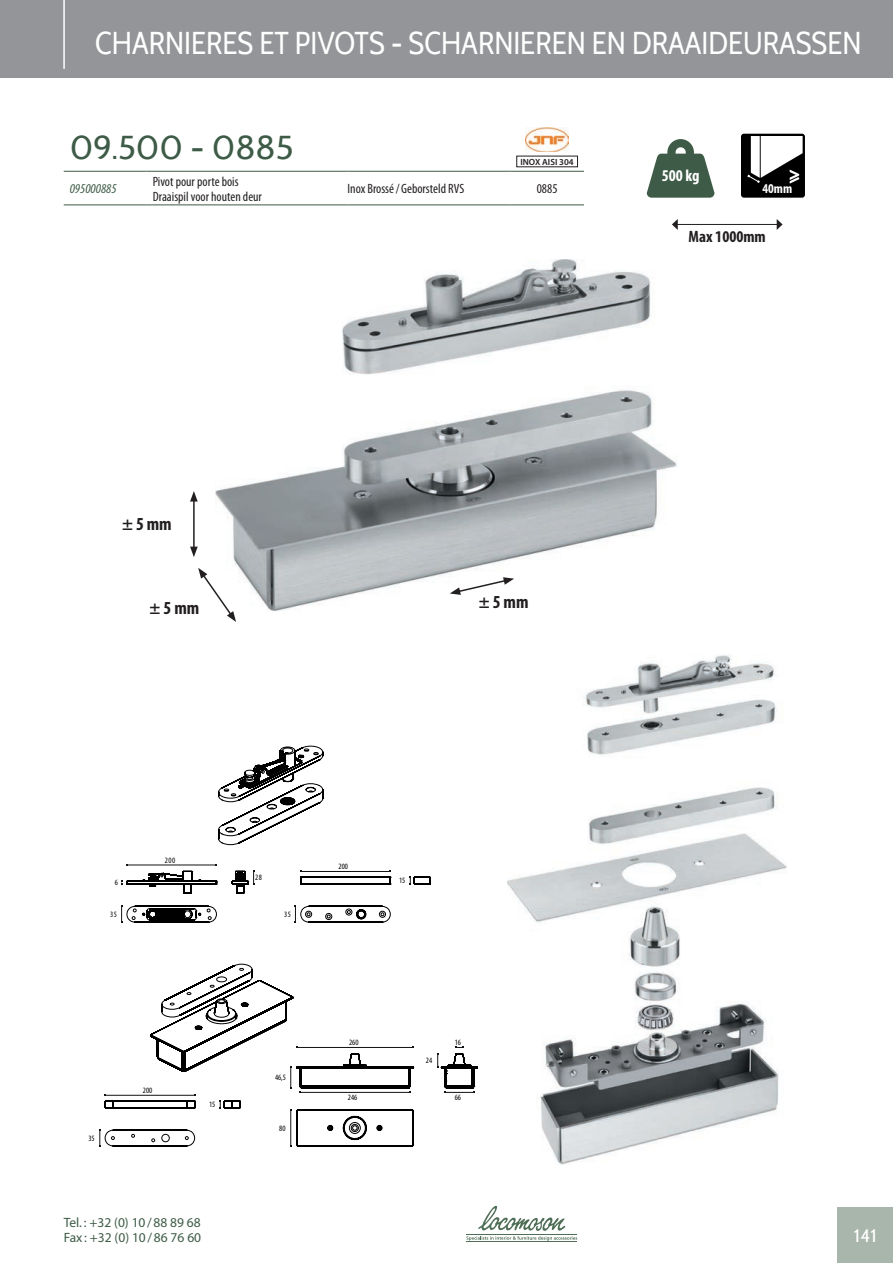
<style>
.page{position:relative;width:893px;height:1263px;background:#fff}
.page>*{position:absolute;margin:0;border:0;box-sizing:border-box;transform-origin:0 0}
.t1{font:33px "Cabin";color:#3d5b46}
.t2{font:31.5px "Cabin";color:#fff;scale:.86 1}
.t3{font:700 condensed 18.45px "Myriad Pro";color:#231f20}
.t4{font:18px "Cabin";color:#fff}
.t5{font:700 condensed 16.5px "Myriad Pro";color:#231f20}
.t6{font:700 condensed 16.5px "Myriad Pro";color:#fff}
.t7{font:condensed 13.5px/15px "Myriad Pro";color:#231f20}
.t8{font:13.5px/15px "Myriad Pro";color:#3d5b46}
.t9{font:italic condensed 13.5px "Myriad Pro";color:#3d5b46}
.t10{font:700 condensed 13.5px "Myriad Pro";color:#fff}
.t11{font:600 9px "Myriad Pro";color:#231f20}
.t12{font:condensed 8.1px "Myriad Pro";color:#000001}
</style>
<div class="page">
<div style="left:838px;top:1207px;width:55px;height:56px;background:#a9b6ab"></div>
<div style="left:0;top:0;width:893px;height:77px;background:#939598"></div>
<hr style="left:63px;top:0;width:2px;height:68px;background:#fff">
<svg style="left:466px;top:1206px;width:111px;height:34px"></svg>
<hr style="left:467px;top:1234px;width:110px;height:1px;background:#4e6e56">
<hr style="left:467px;top:1241px;width:110px;height:1px;background:#4e6e56">
<svg style="left:647px;top:139px;width:67px;height:59px"></svg>
<hr style="left:64px;top:171px;width:83px;height:1px;background:#3d5b46">
<hr style="left:147px;top:171px;width:201px;height:1px;background:#3d5b46">
<hr style="left:348px;top:171px;width:162px;height:1px;background:#3d5b46">
<hr style="left:510px;top:171px;width:74px;height:1px;background:#3d5b46">
<hr style="left:64px;top:204px;width:83px;height:1px;background:#3d5b46">
<hr style="left:147px;top:204px;width:201px;height:1px;background:#3d5b46">
<hr style="left:348px;top:204px;width:162px;height:1px;background:#3d5b46">
<hr style="left:510px;top:204px;width:74px;height:1px;background:#3d5b46">
<img style="left:526px;top:128px;width:42px;height:24px">
<svg style="left:121px;top:745px;width:310px;height:178px"></svg>
<svg style="left:99px;top:964px;width:378px;height:183px"></svg>
<img style="left:216px;top:259px;width:461px;height:351px">
<hr style="left:193px;top:499px;width:2px;height:50px;background:#231f20">
<svg style="left:190px;top:491px;width:8px;height:10px"></svg>
<svg style="left:190px;top:547px;width:8px;height:10px"></svg>
<svg style="left:450px;top:577px;width:64px;height:18px"></svg>
<svg style="left:198px;top:568px;width:38px;height:54px"></svg>
<svg style="left:741px;top:134px;width:64px;height:64px"></svg>
<img style="left:507px;top:655px;width:279px;height:509px">
<hr style="left:677px;top:224px;width:100px;height:1px;background:#231f20">
<svg style="left:672px;top:219px;width:6px;height:11px"></svg>
<svg style="left:777px;top:219px;width:5px;height:11px"></svg>
<h2 class="t2" style="left:95px;top:23px;width:892px">CHARNIERES ET PIVOTS - SCHARNIEREN EN DRAAIDEURASSEN</h2>
<h1 class="t1" style="left:70px;top:128px;width:225px">09.500 - 0885</h1>
<p class="t11" style="left:520px;top:157px;width:55px">INOX AISI 304</p>
<p class="t9" style="left:70px;top:181px;width:48px">095000885</p>
<p class="t7" style="left:153px;top:174px;width:111px">Pivot pour porte bois<br>Draaispil voor houten deur</p>
<p class="t7" style="left:348px;top:181px;width:118px">Inox Brossé / Geborsteld RVS</p>
<p class="t7" style="left:537px;top:181px;width:22px">0885</p>
<p class="t6" style="left:662px;top:166px;width:39px">500 kg</p>
<p class="t10" style="left:762px;top:181px;width:31px">40mm</p>
<p class="t5" style="left:688px;top:228px;width:79px">Max 1000mm</p>
<h3 class="t3" style="left:122px;top:514px;width:51px">± 5 mm</h3>
<h3 class="t3" style="left:150px;top:598px;width:51px">± 5 mm</h3>
<h3 class="t3" style="left:479px;top:592px;width:51px">± 5 mm</h3>
<p class="t12" style="left:115px;top:878px;width:5px">6</p>
<p class="t12" style="left:110px;top:910px;width:8px">35</p>
<p class="t12" style="left:165px;top:855px;width:12px">200</p>
<p class="t12" style="left:255px;top:873px;width:8px">28</p>
<p class="t12" style="left:284px;top:910px;width:8px">35</p>
<p class="t12" style="left:338px;top:862px;width:11px">200</p>
<p class="t12" style="left:399px;top:876px;width:8px">15</p>
<p class="t12" style="left:88px;top:1134px;width:8px">35</p>
<p class="t12" style="left:143px;top:1086px;width:11px">200</p>
<p class="t12" style="left:209px;top:1100px;width:8px">15</p>
<p class="t8" style="left:64px;top:1215px;width:139px">Tel. : +32 (0) 10 / 88 89 68<br>Fax : +32 (0) 10 / 86 76 60</p>
<p class="t12" style="left:275px;top:1073px;width:13px">46,5</p>
<p class="t12" style="left:279px;top:1123px;width:8px">80</p>
<p class="t12" style="left:349px;top:1038px;width:11px">260</p>
<p class="t12" style="left:348px;top:1093px;width:11px">246</p>
<p class="t12" style="left:426px;top:1056px;width:8px">24</p>
<p class="t12" style="left:455px;top:1038px;width:8px">16</p>
<p class="t12" style="left:455px;top:1093px;width:8px">66</p>
<h3 class="t4" style="left:854px;top:1224px;width:24px">141</h3>
</div>
